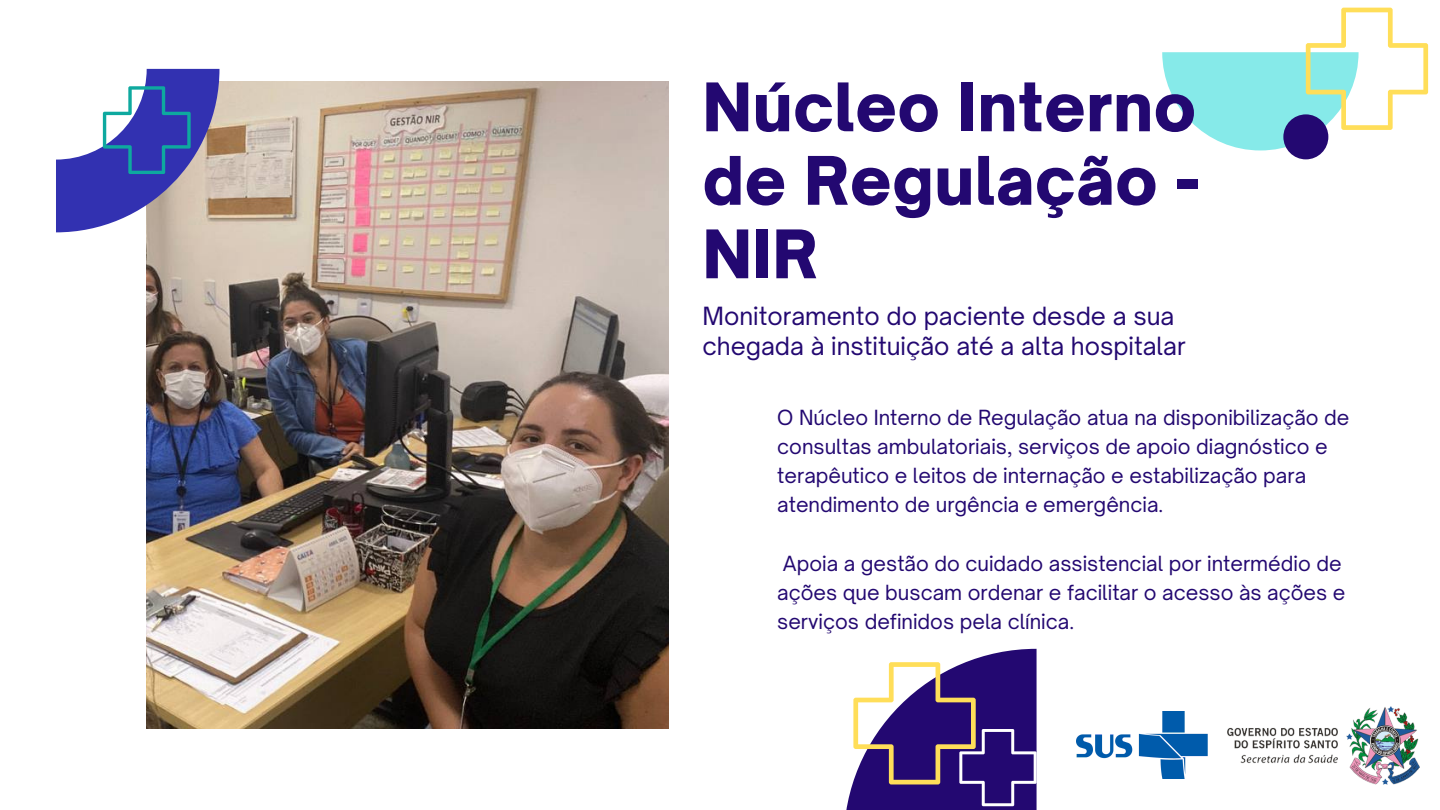
<style>
.page{position:relative;width:1440px;height:810px;background:#fff}
.page>*{position:absolute;margin:0;border:0;box-sizing:border-box;transform-origin:0 0}
.t1{font:900 64px/73.5px "Open Sauce One";letter-spacing:.01em;color:#230871;text-align:justify}
.t2{font:24px/30.8px "Open Sauce One";color:#230871}
.t3{font:20px/29.2px "Open Sauce One";color:#230871}
</style>
<div class="page">
<img style="left:147px;top:81px;width:522px;height:648px">
<div style="left:1283px;top:114px;width:45px;height:45px;background:#230871;border-radius:50%"></div>
<img style="left:1077px;top:711px;width:130px;height:68px">
<img style="left:1227px;top:706px;width:192px;height:78px">
<svg style="left:1162px;top:8px;width:266px;height:142px"></svg>
<svg style="left:56px;top:69px;width:163px;height:163px"></svg>
<svg style="left:846px;top:649px;width:191px;height:161px"></svg>
<p class="t1" style="left:703px;top:70px;width:499px">Núcleo Interno de Regulação - NIR</p>
<p class="t2" style="left:703px;top:300px;width:485px">Monitoramento do paciente desde a sua chegada à instituição até a alta hospitalar</p>
<p class="t3" style="left:777px;top:402px;width:574px">O Núcleo Interno de Regulação atua na disponibilização de consultas ambulatoriais, serviços de apoio diagnóstico e terapêutico e leitos de internação e estabilização para atendimento de urgência e emergência.</p>
<p class="t3" style="left:777px;top:549px;width:570px">Apoia a gestão do cuidado assistencial por intermédio de ações que buscam ordenar e facilitar o acesso às ações e serviços definidos pela clínica.</p>
</div>
